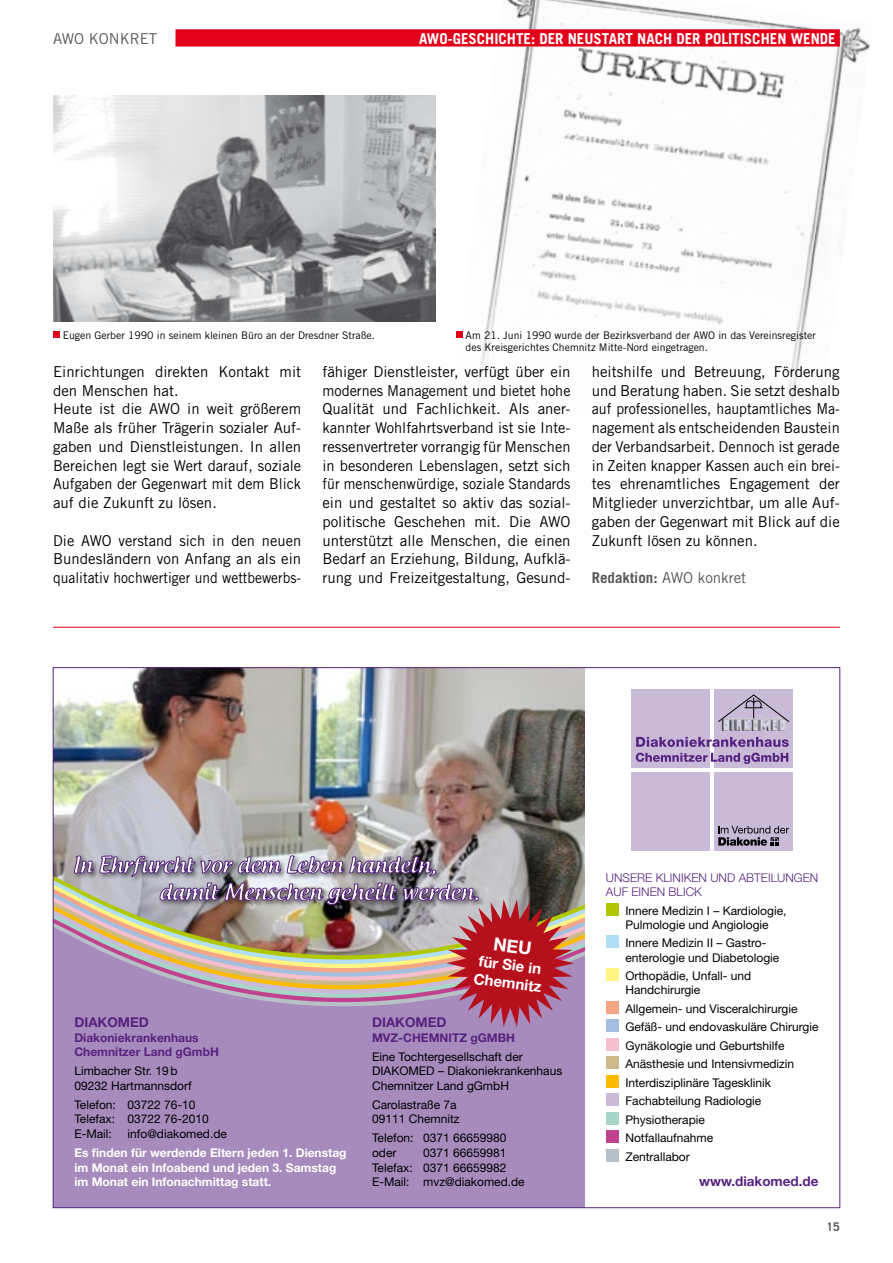
<style>
.page{position:relative;width:893px;height:1263px;background:#fff}
.page>*{position:absolute;margin:0;border:0;box-sizing:border-box;transform-origin:0 0}
.t1{font:15px/18.8px "Trade Gothic";color:#000;text-align:justify}
.t2{font:700 15px "Trade Gothic";color:#fff}
.t3{font:700 15px "Trade Gothic";color:#58585a}
.t4{font:700 15px/18px "Helvetica Neue";color:#fff}
.t5{font:15px "Trade Gothic";color:#58585a}
.t6{font:700 13.5px "Helvetica Neue";color:#572381}
.t7{font:12px/14.7px "Helvetica Neue";color:#000}
.t8{font:700 12px/14.7px "Helvetica Neue";color:#fff}
.t9{font:700 12px/14.7px "Helvetica Neue";color:#572381}
.t10{font:300 12px/14.2px "Helvetica Neue";color:#572381}
.t11{font:700 12px "Trade Gothic";color:#58585a}
.t12{font:10.5px/12px "Trade Gothic";color:#000}
.s1{font-weight:400}
</style>
<div class="page">
<img style="left:456px;top:0;width:414px;height:430px">
<div style="left:175px;top:29px;width:665px;height:18px;background:#e2001a"></div>
<img style="left:55px;top:669px;width:530px;height:158px">
<svg style="left:55px;top:827px;width:530px;height:379px;background:#a78db8"></svg>
<div style="left:606px;top:903px;width:13px;height:12px;background:#b1c800"></div>
<div style="left:606px;top:935px;width:13px;height:13px;background:#b0dff5"></div>
<div style="left:606px;top:968px;width:13px;height:13px;background:#fff381"></div>
<div style="left:606px;top:1001px;width:13px;height:13px;background:#f4a586"></div>
<div style="left:606px;top:1019px;width:13px;height:13px;background:#a4bee0"></div>
<div style="left:606px;top:1038px;width:13px;height:13px;background:#f6bfcf"></div>
<div style="left:606px;top:1056px;width:13px;height:13px;background:#ccba8a"></div>
<div style="left:606px;top:1075px;width:13px;height:13px;background:#fabb00"></div>
<div style="left:606px;top:1093px;width:13px;height:13px;background:#c9bad8"></div>
<div style="left:606px;top:1112px;width:13px;height:13px;background:#a7d6c9"></div>
<div style="left:606px;top:1130px;width:13px;height:13px;background:#c0418e"></div>
<div style="left:606px;top:1149px;width:13px;height:13px;background:#b6c0c6"></div>
<div style="left:631px;top:689px;width:79px;height:79px;background:#c9bad8"></div>
<div style="left:714px;top:689px;width:79px;height:79px;background:#c9bad8"></div>
<div style="left:631px;top:772px;width:79px;height:78px;background:#c9bad8"></div>
<div style="left:714px;top:772px;width:79px;height:78px;background:#c9bad8"></div>
<svg style="left:718px;top:826px;width:71px;height:20px"></svg>
<svg style="left:636px;top:753px;width:152px;height:11px"></svg>
<svg style="left:636px;top:737px;width:153px;height:10px"></svg>
<img style="left:758px;top:723px;width:28px;height:8px">
<svg style="left:718px;top:694px;width:72px;height:29px"></svg>
<svg style="left:456px;top:332px;width:6px;height:6px"></svg>
<img style="left:53px;top:96px;width:383px;height:225px">
<div style="left:53px;top:332px;width:7px;height:6px;background:#e2001a"></div>
<hr style="left:53px;top:627px;width:787px;height:1px;background:#e2001a">
<img style="left:74px;top:846px;width:500px;height:181px">
<p class="t5" style="left:53px;top:29px;width:106px">AWO ko nkret</p>
<p class="t2" style="left:419px;top:29px;width:418px">AWO-GESCHICHTE: DER NEUSTART NACH DER POLITISCHEN WENDE</p>
<p class="t12" style="left:63px;top:329px;width:314px">Eugen Gerber 1990 in seinem kleinen Büro an der Dresdner Straße.</p>
<p class="t12" style="left:466px;top:329px;width:352px">Am 21. Juni 1990 wurde der Bezirksverband der AWO in das Vereinsregister des Kreisgerichtes Chemnitz Mitte-N ord eingetragen.</p>
<p class="t1" style="left:53px;top:362px;width:250px;text-align:left">Einrichtungen direkten Kontakt mit den Menschen hat.<br>Heute ist die AWO in weit größerem Maße als früher Trägerin sozialer Auf&shy;gaben und Dienstleistungen. In allen Bereichen legt sie Wert darauf, soziale Aufgaben der Gegenwart mit dem Blick auf die Zukunft zu lösen.</p>
<p class="t1" style="left:53px;top:531px;width:250px">Die AWO verstand sich in den neuen Bundesländern von Anfang an als ein qualitativ hochwertiger und wettbewerbs-</p>
<p class="t1" style="left:322px;top:362px;width:250px">fähiger Dienstleister, verfügt über ein modernes Management und bietet hohe Qualität und Fachlichkeit. Als aner&shy;kannter Wohlfahrtsverband ist sie Inte&shy;ressenvertreter vorrangig für Menschen in besonderen Lebenslagen, setzt sich für menschenwürdige, soziale Standards ein und gestaltet so aktiv das sozial&shy;politische Geschehen mit. Die AWO unterstützt alle Menschen, die einen Bedarf an Erziehung, Bildung, Aufklä&shy;rung und Freizeitgestaltung, Gesund-</p>
<p class="t1" style="left:592px;top:362px;width:250px">heitshilfe und Betreuung, Förderung und Beratung haben. Sie setzt deshalb auf professionelles, hauptamtliches Ma&shy;nagement als entscheidenden Baustein der Verbandsarbeit. Dennoch ist gerade in Zeiten knapper Kassen auch ein brei&shy;tes ehrenamtliches Engagement der Mitglieder unverzichtbar, um alle Auf&shy;gaben der Gegenwart mit Blick auf die Zukunft lösen zu können.</p>
<p class="t3" style="left:592px;top:569px;width:156px">REDAKTION: <span class="s1">AWO konkret</span></p>
<p class="t6" style="left:74px;top:1014px;width:76px">DIAKOMED</p>
<p class="t9" style="left:74px;top:1030px;width:146px">Diakoniekrankenhaus<br>Chemnitzer Land gGmbH</p>
<p class="t7" style="left:74px;top:1063px;width:119px">Limbacher Str. 19 b<br>09232 Hartmannsdorf</p>
<p class="t7" style="left:74px;top:1097px;width:136px">Telefon: 03722 76-10<br>Telefax: 03722 76-2010<br>E-Mail:</p>
<p class="t7" style="left:128px;top:1126px;width:101px">info@diakomed.de</p>
<p class="t8" style="left:74px;top:1145px;width:274px">Es finden für werdende Eltern jeden 1. Dienstag im Monat ein Infoabend und jeden 3. Samstag im Monat ein Infonachmittag statt.</p>
<p class="t4" style="left:478px;top:951px;width:70px;rotate:8deg">für Sie in<br>Chemnitz</p>
<p class="t6" style="left:372px;top:1014px;width:76px">DIAKOMED</p>
<p class="t9" style="left:372px;top:1030px;width:145px">MVZ-CHEMNITZ gGMBH</p>
<p class="t7" style="left:372px;top:1049px;width:192px">Eine Tochtergesellschaft der<br>DIAKOMED – Diakoniekrankenhaus<br>Chemnitzer Land gGmbH</p>
<p class="t7" style="left:372px;top:1097px;width:89px">Carolastraße 7a<br>09111 Chemnitz</p>
<p class="t7" style="left:372px;top:1130px;width:136px">Telefon: 0371 66659980 oder</p>
<p class="t7" style="left:372px;top:1145px;width:154px;text-indent:51px">0371 66659981<br>Telefax: 0371 66659982<br>E-Mail: mvz@diakomed.de</p>
<p class="t10" style="left:606px;top:870px;width:214px">UNSERE KLINIKEN UND ABTEILUNGEN<br>AUF EINEN BLICK</p>
<p class="t7" style="left:625px;top:903px;width:163px;line-height:14.2px">Innere Medizin I – Kardiologie,<br>Pulmologie und Angiologie</p>
<p class="t7" style="left:625px;top:936px;width:156px;line-height:14.2px">Innere Medizin II – Gastro&shy;entero logie und Diabetologie</p>
<p class="t7" style="left:625px;top:968px;width:128px;line-height:14.2px">Orthopädie, Unfall- und<br>Handchirurgie</p>
<p class="t7" style="left:625px;top:999px;width:195px;line-height:18.5px">Allgemein- und Visceralchirurgie<br>Gefäß- und endovaskuläre Chirurgie<br>Gynäkologie und Geburtshilfe<br>Anästhesie und Intensivmedizin<br>Interdisziplinäre Tagesklinik<br>Fachabteilung Radiologie<br>Physiotherapie<br>Notfallaufnahme<br>Zentrallabor</p>
<p class="t6" style="left:699px;top:1173px;width:121px">www.diakomed.de</p>
<p class="t11" style="left:826px;top:1219px;width:15px">15</p>
</div>
